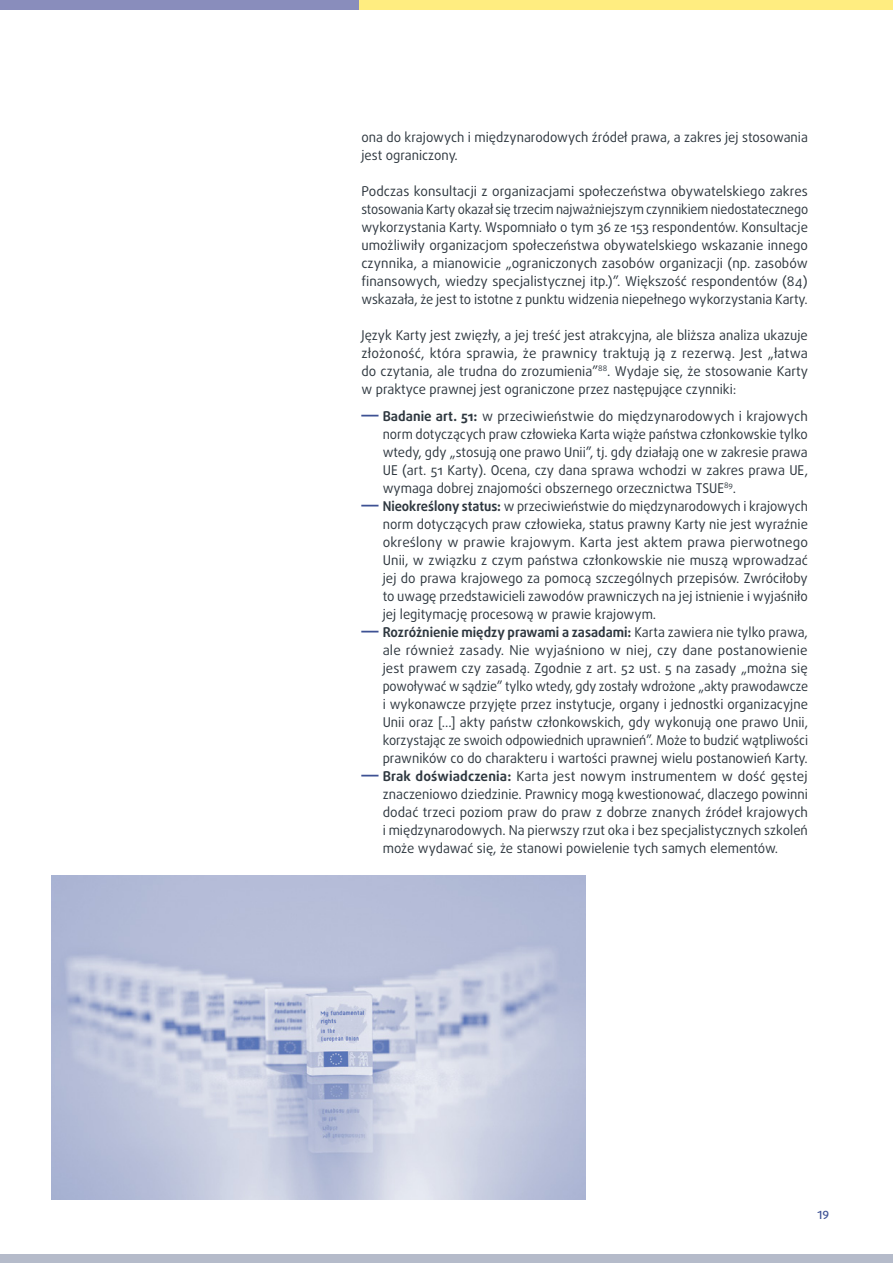
<style>
.page{position:relative;width:893px;height:1263px;background:#fff}
.page>*{position:absolute;margin:0;border:0;box-sizing:border-box;transform-origin:0 0}
.BODYTEXT{font:13.5px/18px "Daxline Pro";color:#2e373f;text-align:justify}
.BODYTEXT-2{font:13.5px/18px "Daxline Pro";color:#2e373f;text-align:justify;scale:.96 1}
.t1{font:500 11.25px "Daxline Pro";color:#3d5193}
.s1{font-weight:800;color:#3d5193}
.s2{font-weight:700}
</style>
<div class="page">
<div style="left:0;top:0;width:363px;height:10px;background:#898dbc"></div>
<div style="left:359px;top:0;width:534px;height:10px;background:#ffed80"></div>
<div style="left:0;top:1254px;width:893px;height:9px;background:#b5bbca"></div>
<img style="left:51px;top:875px;width:535px;height:324px">
<p class="BODYTEXT" style="left:361px;top:128px;width:448px">ona do krajowych i międzynarodowych źródeł prawa, a zakres jej stosowania jest ograniczony.</p>
<p class="BODYTEXT" style="left:361px;top:182px;width:448px">Podczas konsultacji z organizacjami społeczeństwa obywatelskiego zakres stosowania Karty okazał się trzecim najważniejszym czynnikiem niedostatecznego wykorzystania Karty. Wspomniało o tym 36 ze 153 respondentów. Konsultacje umożliwiły organizacjom społeczeństwa obywatelskiego wskazanie innego czynnika, a mianowicie „ograniczonych zasobów organizacji (np. zasobów finansowych, wiedzy specjalistycznej itp.)”. Większość respondentów (84) wskazała, że jest to istotne z punktu widzenia niepełnego wykorzystania Karty.</p>
<p class="BODYTEXT" style="left:361px;top:326px;width:448px">Język Karty jest zwięzły, a jej treść jest atrakcyjna, ale bliższa analiza ukazuje złożoność, która sprawia, że prawnicy traktują ją z rezerwą. Jest „łatwa do czytania, ale trudna do zrozumienia”<sup>88</sup>. Wydaje się, że stosowanie Karty w praktyce prawnej jest ograniczone przez następujące czynniki:</p>
<p class="BODYTEXT" style="left:383px;top:407px;width:427px;text-indent:-21px"><span class="s1">―</span> <span class="s2">Badanie art. 51:</span> w przeciwieństwie do międzynarodowych i krajowych norm dotyczących praw człowieka Karta wiąże państwa członkowskie tylko wtedy, gdy „stosują one prawo Unii”, tj. gdy działają one w zakresie prawa UE (art. 51 Karty). Ocena, czy dana sprawa wchodzi w zakres prawa UE, wymaga dobrej znajomości obszernego orzecznictwa TSUE<sup>89</sup>.</p>
<p class="BODYTEXT-2" style="left:383px;top:497px;width:445px;text-indent:-21px"><span class="s1">―</span> <span class="s2">Nieokreślony status:</span> w przeciwieństwie do międzynarodowych i krajowych norm dotyczących praw człowieka, status prawny Karty nie jest wyraźnie określony w prawie krajowym. Karta jest aktem prawa pierwotnego Unii, w związku z czym państwa członkowskie nie muszą wprowadzać jej do prawa krajowego za pomocą szczególnych przepisów. Zwróciłoby to uwagę przedstawicieli zawodów prawniczych na jej istnienie i wyjaśniło jej legitymację procesową w prawie krajowym.</p>
<p class="BODYTEXT" style="left:383px;top:623px;width:427px;text-indent:-21px"><span class="s1">―</span> <span class="s2">Rozróżnienie między prawami a zasadami:</span> Karta zawiera nie tylko prawa, ale również zasady. Nie wyjaśniono w niej, czy dane postanowienie jest prawem czy zasadą. Zgodnie z art. 52 ust. 5 na zasady „można się powoływać w sądzie” tylko wtedy, gdy zostały wdrożone „akty prawodawcze i wykonawcze przyjęte przez instytucje, organy i jednostki organizacyjne Unii oraz [...] akty państw członkowskich, gdy wykonują one prawo Unii, korzystając ze swoich odpowiednich uprawnień”. Może to budzić wątpliwości prawników co do charakteru i wartości prawnej wielu postanowień Karty.</p>
<p class="BODYTEXT" style="left:383px;top:767px;width:427px;text-indent:-21px"><span class="s1">―</span> <span class="s2">Brak doświadczenia:</span> Karta jest nowym instrumentem w dość gęstej znaczeniowo dziedzinie. Prawnicy mogą kwestionować, dlaczego powinni dodać trzeci poziom praw do praw z dobrze znanych źródeł krajowych i międzynarodowych. Na pierwszy rzut oka i bez specjalistycznych szkoleń może wydawać się, że stanowi powielenie tych samych elementów.</p>
<p class="t1" style="left:817px;top:1207px;width:13px">19</p>
</div>
